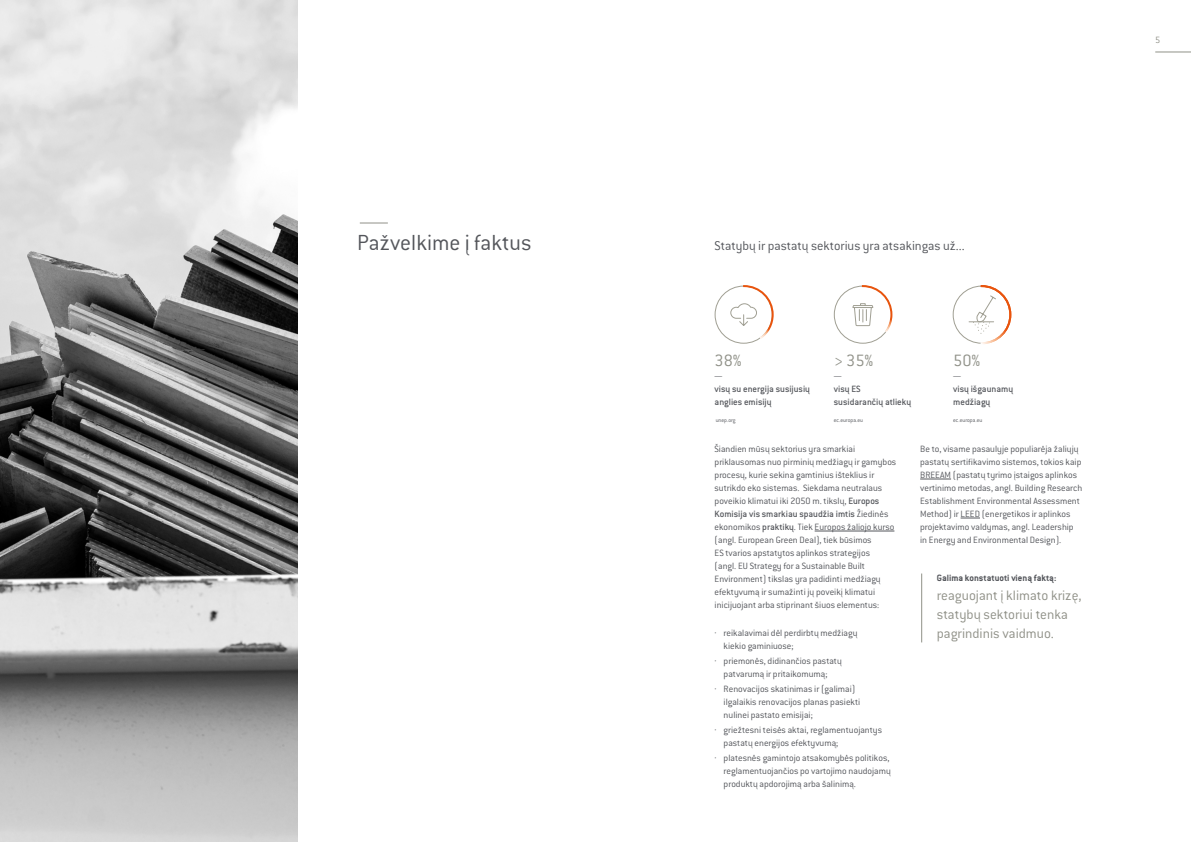
<style>
.page{position:relative;width:1191px;height:842px;background:#fff}
.page>*{position:absolute;margin:0;border:0;box-sizing:border-box;transform-origin:0 0}
.t1{font:300 24px "ITC Conduit LTCE";color:#54565b}
.t2{font:300 18px "ITC Conduit LTCE";color:#909188}
.t3{font:300 15px/19px "ITC Conduit LTCE";color:#909188}
.t4{font:300 14px "ITC Conduit LTCE";color:#54565b}
.t5{font:300 10px/13px "ITC Conduit LTCE";color:#54565b}
.t6{font:500 10px/13px "ITC Conduit LTCE";color:#54565b}
.t7{font:700 10px "ITC Conduit LTCE";color:#54565b}
.t8{font:300 10px "ITC Conduit LTCE";color:#909188}
.t9{font:300 6px "ITC Conduit LTCE";color:#54565b}
.s1{font-weight:500}
</style>
<div class="page">
<svg style="left:852px;top:285px;width:41px;height:49px"></svg>
<img style="left:0;top:0;width:298px;height:842px">
<svg style="left:969px;top:285px;width:43px;height:59px"></svg>
<svg style="left:730px;top:285px;width:44px;height:55px"></svg>
<hr style="left:814px;top:531px;width:80px;height:1px;background:#54565b">
<hr style="left:920px;top:479px;width:31px;height:1px;background:#54565b">
<svg style="left:960px;top:518px;width:20px;height:1px"></svg>
<svg style="left:360px;top:223px;width:28px;height:1px"></svg>
<hr style="left:921px;top:573px;width:1px;height:69px;background:#909188">
<hr style="left:1155px;top:52px;width:36px;height:1px;background:#909188">
<p class="t8" style="left:1155px;top:34px;width:7px">5</p>
<h1 class="t1" style="left:357px;top:229px;width:176px">Pažvelkime į faktus</h1>
<h3 class="t4" style="left:714px;top:237px;width:251px">Statybų ir pastatų sektorius yra atsakingas už...</h3>
<h2 class="t2" style="left:714px;top:350px;width:29px">38%</h2>
<p class="t5" style="left:714px;top:369px;width:9px">—</p>
<p class="t6" style="left:714px;top:382px;width:97px">visų su energija susijusių anglies emisijų</p>
<h2 class="t2" style="left:834px;top:350px;width:41px">&gt; 35%</h2>
<p class="t5" style="left:834px;top:369px;width:9px">—</p>
<p class="t6" style="left:834px;top:382px;width:79px">visų ES susidarančių atliekų</p>
<h2 class="t2" style="left:953px;top:350px;width:29px">50%</h2>
<p class="t5" style="left:953px;top:369px;width:9px">—</p>
<p class="t6" style="left:953px;top:382px;width:61px">visų išgaunamų medžiagų</p>
<p class="t9" style="left:715px;top:417px;width:21px">unep.org</p>
<p class="t9" style="left:833px;top:417px;width:31px">ec.europa.eu</p>
<p class="t9" style="left:953px;top:417px;width:31px">ec.europa.eu</p>
<p class="t5" style="left:714px;top:442px;width:183px">Šiandien mūsų sektorius yra smarkiai priklausomas nuo pirminių medžiagų ir gamybos procesų, kurie sekina gamtinius išteklius ir sutrikdo eko sistemas. Siekdama neutralaus poveikio klimatui iki 2050 m. tikslų, <span class="s1">Europos Komisija vis smarkiau spaudžia imtis</span> Žiedinės ekonomikos <span class="s1">praktikų</span>. Tiek Europos žaliojo kurso (angl. European Green Deal), tiek būsimos<br>ES tvarios apstatytos aplinkos strategijos<br>(angl. EU Strategy for a Sustainable Built Environment) tikslas yra padidinti medžiagų efektyvumą ir sumažinti jų poveikį klimatui inicijuojant arba stiprinant šiuos elementus:</p>
<p class="t5" style="left:723px;top:626px;width:135px;text-indent:-9px">· reikalavimai dėl perdirbtų medžiagų kiekio gaminiuose;</p>
<p class="t5" style="left:714px;top:654px;width:129px;text-align:center">· priemonės, didinančios pastatų patvarumą ir pritaikomumą;</p>
<p class="t5" style="left:723px;top:682px;width:138px;text-indent:-9px">· Renovacijos skatinimas ir (galimai) ilgalaikis renovacijos planas pasiekti nulinei pastato emisijai;</p>
<p class="t5" style="left:723px;top:723px;width:160px;text-indent:-9px">· griežtesni teisės aktai, reglamentuojantys pastatų energijos efektyvumą;</p>
<p class="t5" style="left:723px;top:751px;width:169px;text-indent:-9px">· platesnės gamintojo atsakomybės politikos, reglamentuojančios po vartojimo naudojamų produktų apdorojimą arba šalinimą.</p>
<p class="t5" style="left:920px;top:442px;width:164px">Be to, visame pasaulyje populiarėja žaliųjų pastatų sertifikavimo sistemos, tokios kaip BREEAM (pastatų tyrimo įstaigos aplinkos vertinimo metodas, angl. Building Research Establishment Environmental Assessment Method) ir LEED (energetikos ir aplinkos projektavimo valdymas, angl. Leadership in Energy and Environmental Design).</p>
<p class="t7" style="left:936px;top:572px;width:121px">Galima konstatuoti vieną faktą:</p>
<h3 class="t3" style="left:936px;top:586px;width:146px">reaguojant į klimato krizę, statybų sektoriui tenka pagrindinis vaidmuo.</h3>
</div>
